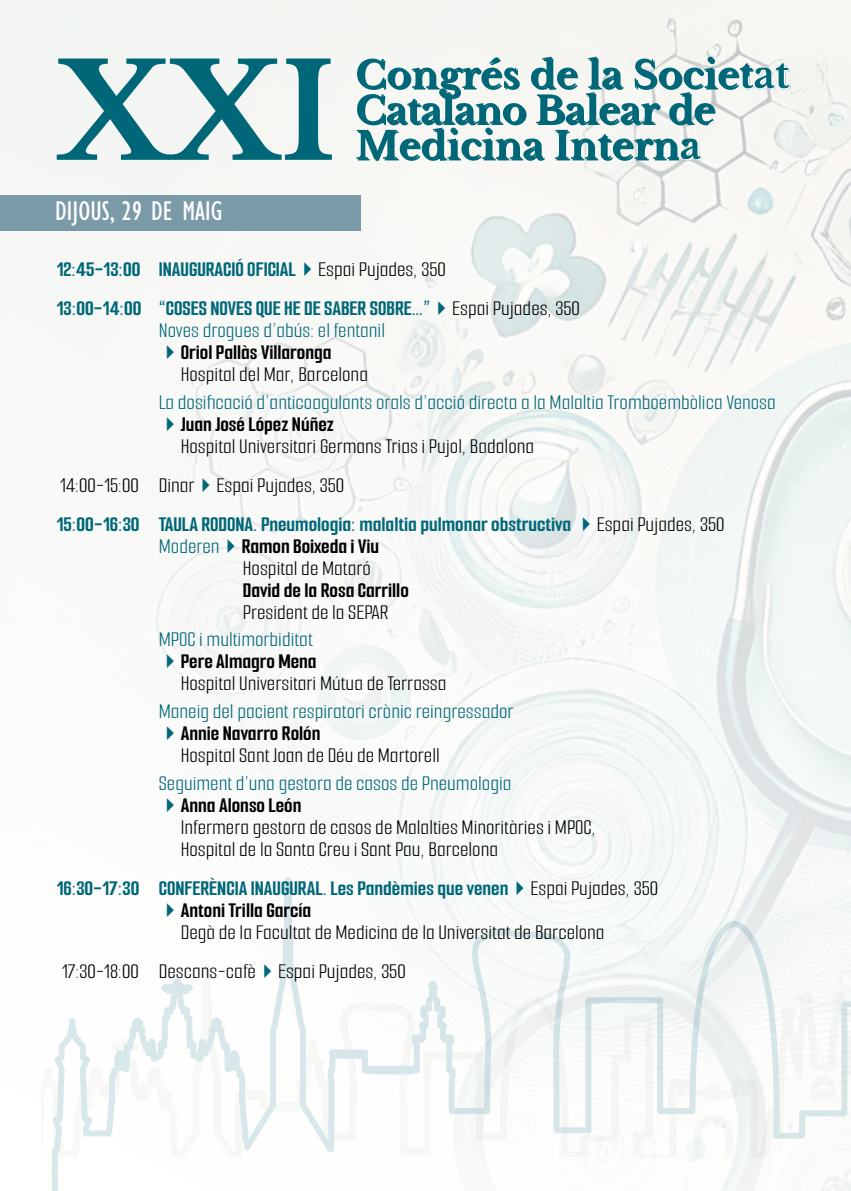
<style>
.page{position:relative;width:851px;height:1191px;background:#fff}
.page>*{position:absolute;margin:0;border:0;box-sizing:border-box;transform-origin:0 0}
.t1{font:condensed 28px "Gill Sans Std";color:#fff}
.t2{font:22px/22px "Smooch Sans";color:#000}
.t3{font:700 22px "Smooch Sans";color:#006778}
.t4{font:22px "Smooch Sans";color:#006778}
.t5{font:700 22px/22px "Smooch Sans";color:#000}
.s1{font-weight:400;color:#000}
.s2{color:#006778}
.s3{font-weight:700}
.s4{font-weight:400;color:#006778}
.s5{font-weight:400}
</style>
<div class="page">
<img style="left:0;top:0;width:850px;height:877px">
<svg style="left:51px;top:879px;width:799px;height:312px"></svg>
<svg style="left:356px;top:57px;width:434px;height:104px"></svg>
<svg style="left:57px;top:59px;width:275px;height:101px"></svg>
<div style="left:0;top:196px;width:360px;height:35px;background:#7b9aa8"></div>
<p class="t1" style="left:55px;top:195px;width:169px">DIJOUS, 29 DE MAIG</p>
<p class="t3" style="left:57px;top:256px;width:390px">12:45-13:00 INAUGURACIÓ OFICIAL✔<span class="s1">Espai Pujades, 350</span></p>
<p class="t3" style="left:57px;top:295px;width:524px">13:00-14:00 “COSES NOVES QUE HE DE SABER SOBRE…”✔<span class="s1">Espai Pujades, 350</span></p>
<p class="t4" style="left:159px;top:317px;width:228px">Noves drogues d’abús: el fentanil</p>
<p class="t2" style="left:181px;top:341px;width:189px;text-indent:-22px"><span class="s2">✔</span><span class="s3">Oriol Pallàs Villaronga<br></span>Hospital del Mar, Barcelona</p>
<p class="t4" style="left:159px;top:389px;width:618px">La dosificació d’anticoagulants orals d’acció directa a la Malaltia Tromboembòlica Venosa</p>
<p class="t2" style="left:181px;top:412px;width:355px;text-indent:-22px"><span class="s2">✔</span><span class="s3">Juan José López Núñez<br></span>Hospital Universitari Germans Trias i Pujol, Badalona</p>
<p class="t2" style="left:60px;top:473px;width:285px">14:00-15:00 Dinar<span class="s2">✔</span>Espai Pujades, 350</p>
<p class="t3" style="left:57px;top:511px;width:669px">15:00-16:30 TAULA RODONA. Pneumologia: malaltia pulmonar obstructiva ✔<span class="s1">Espai Pujades, 350</span></p>
<p class="t5" style="left:243px;top:534px;width:167px;text-indent:-84px"><span class="s4">Moderen</span><span class="s2">✔</span>Ramon Boixeda i Viu<br><span class="s5">Hospital de Mataró<br></span>David de la Rosa Carrillo<br><span class="s5">President de la SEPAR</span></p>
<p class="t4" style="left:159px;top:626px;width:155px">MPOC i multimorbiditat</p>
<p class="t2" style="left:181px;top:650px;width:267px;text-indent:-22px"><span class="s2">✔</span><span class="s3">Pere Almagro Mena<br></span>Hospital Universitari Mútua de Terrassa</p>
<p class="t4" style="left:159px;top:698px;width:356px">Maneig del pacient respiratori crònic reingressador</p>
<p class="t2" style="left:181px;top:722px;width:260px;text-indent:-22px"><span class="s2">✔</span><span class="s3">Annie Navarro Rolón<br></span>Hospital Sant Joan de Déu de Martorell</p>
<p class="t4" style="left:159px;top:770px;width:354px">Seguiment d’una gestora de casos de Pneumologia</p>
<p class="t2" style="left:181px;top:793px;width:416px;text-indent:-22px"><span class="s2">✔</span><span class="s3">Anna Alonso León<br></span>Infermera gestora de casos de Malalties Minoritàries i MPOC,<br>Hospital de la Santa Creu i Sant Pau, Barcelona</p>
<p class="t3" style="left:57px;top:875px;width:602px">16:30-17:30 CONFERÈNCIA INAUGURAL. Les Pandèmies que venen✔<span class="s1">Espai Pujades, 350</span></p>
<p class="t2" style="left:181px;top:898px;width:425px;text-indent:-22px"><span class="s2">✔</span><span class="s3">Antoni Trilla García<br></span>Degà de la Facultat de Medicina de la Universitat de Barcelona</p>
<p class="t2" style="left:62px;top:959px;width:345px">17:30-18:00 Descans-cafè<span class="s2">✔</span>Espai Pujades, 350</p>
</div>
